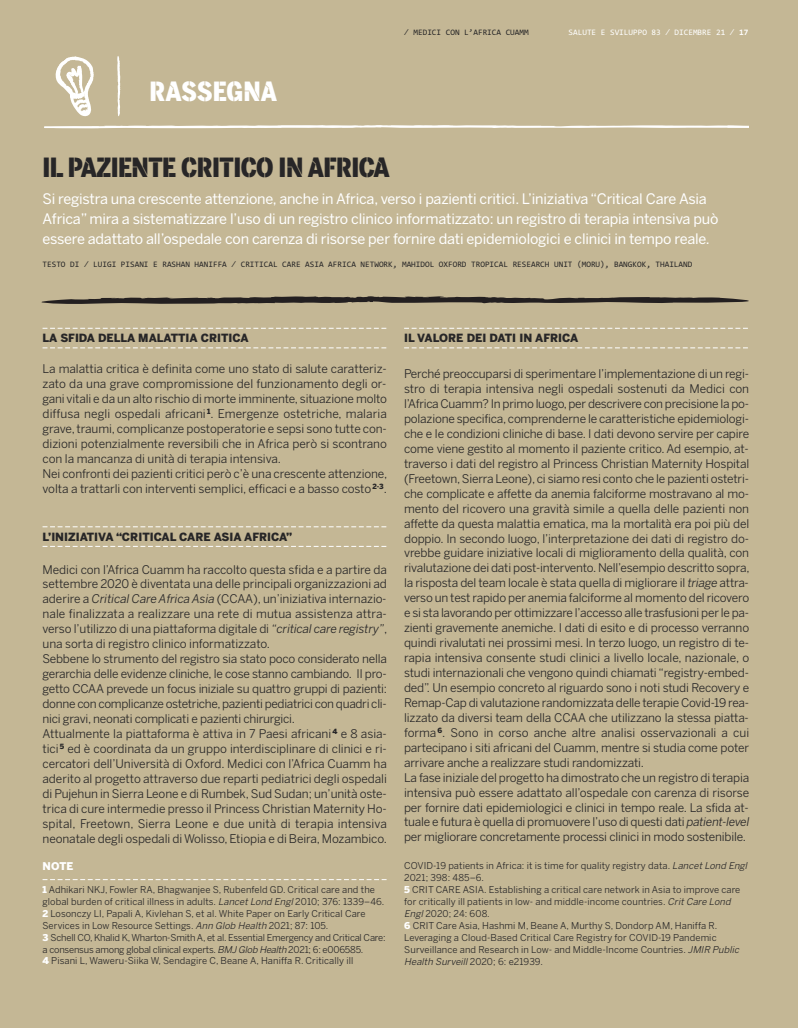
<style>
.page{position:relative;width:798px;height:1028px;background:#fff}
.page>*{position:absolute;margin:0;border:0;box-sizing:border-box;transform-origin:0 0}
.t1{font:26.25px "cuammstencil stencil";letter-spacing:-.025em;color:#272627}
.t2{font:26.25px "cuammstencil stencil";color:#fff}
.t3{font:14.38px/20px "Benton Sans";letter-spacing:-.015em;color:#fff}
.t4{font:11.88px/14.9px "Benton Sans";letter-spacing:-.015em;color:#272627}
.t5{font:900 11.25px "Benton Sans";color:#272627}
.t6{font:900 10.62px "Benton Sans";color:#fff}
.t7{font:9.38px/11.9px "Benton Sans";letter-spacing:.01em;color:#272627}
.t8{font:8.38px "Consolas";color:#272627}
.t9{font:8.38px "Consolas";color:#fff}
.s1{font-weight:700}
.s2{font-style:italic}
.s3{font-weight:900;color:#fff}
</style>
<div class="page">
<div style="left:0;top:0;width:797px;height:1028px;background:#c4b795"></div>
<svg style="left:44px;top:56px;width:703px;height:72px"></svg>
<svg style="left:43px;top:328px;width:343px;height:1px"></svg>
<svg style="left:43px;top:347px;width:343px;height:1px"></svg>
<svg style="left:43px;top:526px;width:343px;height:1px"></svg>
<svg style="left:43px;top:546px;width:343px;height:1px"></svg>
<svg style="left:41px;top:296px;width:707px;height:8px"></svg>
<svg style="left:404px;top:328px;width:343px;height:1px"></svg>
<svg style="left:404px;top:347px;width:343px;height:1px"></svg>
<svg style="left:43px;top:879px;width:343px;height:1px"></svg>
<h1 class="t2" style="left:149px;top:76px;width:129px">RASSEGNA</h1>
<p class="t8" style="left:404px;top:28px;width:126px">⁄ MEDICI CON L’AFRICA CUAMM</p>
<p class="t9" style="left:568px;top:28px;width:181px">SALUTE E SVILUPPO 83 ⁄ DICEMBRE 21 ⁄ <span class="s1">17</span></p>
<h1 class="t1" style="left:42px;top:152px;width:349px">IL PAZIENTE CRITICO IN AFRICA</h1>
<p class="t3" style="left:43px;top:189px;width:677px">Si registra una crescente attenzione, anche in Africa, verso i pazienti critici. L’iniziativa “Critical Care Asia<br>Africa” mira a sistematizzare l’uso di un registro clinico informatizzato: un registro di terapia intensiva può essere adattato all’ospedale con carenza di risorse per fornire dati epidemiologici e clinici in tempo reale.</p>
<p class="t8" style="left:43px;top:259px;width:651px">TESTO DI ⁄ LUIGI PISANI E RASHAN HANIFFA ⁄ CRITICAL CARE ASIA AFRICA NETWORK, MAHIDOL OXFORD TROPICAL RESEARCH UNIT (MORU), BANGKOK, THAILAND</p>
<p class="t5" style="left:43px;top:331px;width:207px">LA SFIDA DELLA MALATTIA CRITICA</p>
<p class="t4" style="left:43px;top:361px;width:346px">La malattia critica è definita come uno stato di salute caratteriz&shy;zato da una grave compromissione del funzionamento degli or&shy;gani vitali e da un alto rischio di morte imminente, situazione molto diffusa negli ospedali africani <sup>1</sup>. Emergenze ostetriche, malaria grave, traumi, complicanze postoperatorie e sepsi sono tutte con&shy;dizioni potenzialmente reversibili che in Africa però si scontrano con la mancanza di unità di terapia intensiva.<br>Nei confronti dei pazienti critici però c’è una crescente attenzione, volta a trattarli con interventi semplici, efficaci e a basso costo <sup>2-3</sup>.</p>
<p class="t5" style="left:43px;top:530px;width:251px">L’INIZIATIVA “CRITICAL CARE ASIA AFRICA”</p>
<p class="t4" style="left:43px;top:562px;width:346px">Medici con l’Africa Cuamm ha raccolto questa sfida e a partire da settembre 2020 è diventata una delle principali organizzazioni ad aderire a <span class="s2">Critical Care Africa Asia</span> (CCAA), un’iniziativa internazio&shy;nale finalizzata a realizzare una rete di mutua assistenza attra&shy;verso l’utilizzo di una piattaforma digitale di <span class="s2">“critical care registry”</span>, una sorta di registro clinico informatizzato.<br>Sebbene lo strumento del registro sia stato poco considerato nella gerarchia delle evidenze cliniche, le cose stanno cambiando. Il pro&shy;getto CCAA prevede un focus iniziale su quattro gruppi di pazienti: donne con complicanze ostetriche,pazienti pediatrici con quadri cli&shy;nici gravi, neonati complicati e pazienti chirurgici.<br>Attualmente la piattaforma è attiva in 7 Paesi africani <sup>4</sup> e 8 asia&shy;tici <sup>5</sup> ed è coordinata da un gruppo interdisciplinare di clinici e ri&shy;cercatori dell’Università di Oxford. Medici con l’Africa Cuamm ha aderito al progetto attraverso due reparti pediatrici degli ospedali di Pujehun in Sierra Leone e di Rumbek, Sud Sudan; un’unità oste&shy;trica di cure intermedie presso il Princess Christian Maternity Ho&shy;spital, Freetown, Sierra Leone e due unità di terapia intensiva neonatale degli ospedali di Wolisso, Etiopia e di Beira, Mozambico.</p>
<p class="t6" style="left:43px;top:860px;width:32px">NOTE</p>
<p class="t7" style="left:43px;top:884px;width:344px"><span class="s3">1</span> Adhikari NKJ, Fowler RA, Bhagwanjee S, Rubenfeld GD. Critical care and the global burden of critical illness in adults. <span class="s2">LancetLondEngl</span>2010; 376: 1339–46.<br><span class="s3">2</span> Losonczy LI, Papali A, Kivlehan S, et al. White Paper on Early Critical Care Services in Low Resource Settings. <span class="s2">AnnGlobHealth</span>2021; 87: 105.<br><span class="s3">3</span> Schell CO, Khalid K,Wharton-Smith A, et al. Essential Emergency and Critical Care: a consensus among global clinical experts. <span class="s2">BMJGlobHealth</span>2021; 6: e006585.<br><span class="s3">4</span> Pisani L, Waweru-Siika W, Sendagire C, Beane A, Haniffa R. Critically ill</p>
<p class="t5" style="left:404px;top:331px;width:175px">IL VALORE DEI DATI IN AFRICA</p>
<p class="t4" style="left:404px;top:366px;width:347px">Perché preoccuparsi di sperimentare l’implementazione di un regi&shy;stro di terapia intensiva negli ospedali sostenuti da Medici con l’Africa Cuamm? In primo luogo,per descrivere con precisione la po&shy;polazione specifica,comprenderne le caratteristiche epidemiologi&shy;che e le condizioni cliniche di base. I dati devono servire per capire come viene gestito al momento il paziente critico. Ad esempio, at&shy;traverso i dati del registro al Princess Christian Maternity Hospital (Freetown,Sierra Leone),ci siamo resi conto che le pazienti ostetri&shy;che complicate e affette da anemia falciforme mostravano al mo&shy;mento del ricovero una gravità simile a quella delle pazienti non affette da questa malattia ematica, ma la mortalità era poi più del doppio. In secondo luogo, l’interpretazione dei dati di registro do&shy;vrebbe guidare iniziative locali di miglioramento della qualità, con rivalutazione dei dati post-intervento.Nell’esempio descritto sopra, la risposta del team locale è stata quella di migliorare il <span class="s2">triage</span> attra&shy;verso un test rapido per anemia falciforme al momento del ricovero e si sta lavorando per ottimizzare l’accesso alle trasfusioni per le pa&shy;zienti gravemente anemiche. I dati di esito e di processo verranno quindi rivalutati nei prossimi mesi. In terzo luogo, un registro di te&shy;rapia intensiva consente studi clinici a livello locale, nazionale, o studi internazionali che vengono quindi chiamati “registry-embed&shy;ded”. Un esempio concreto al riguardo sono i noti studi Recovery e Remap-Cap di valutazione randomizzata delle terapie Covid-19 rea&shy;lizzato da diversi team della CCAA che utilizzano la stessa piatta&shy;forma <sup>6</sup>. Sono in corso anche altre analisi osservazionali a cui partecipano i siti africani del Cuamm, mentre si studia come poter arrivare anche a realizzare studi randomizzati.<br>La fase iniziale del progetto ha dimostrato che un registro di terapia intensiva può essere adattato all’ospedale con carenza di risorse per fornire dati epidemiologici e clinici in tempo reale. La sfida at&shy;tuale e futura è quella di promuovere l’uso di questi dati <span class="s2">patient-level </span>per migliorare concretamente processi clinici in modo sostenibile.</p>
<p class="t7" style="left:404px;top:860px;width:346px">COVID-19 patients in Africa: it is time for quality registry data. <span class="s2">LancetLondEngl </span>2021; 398: 485–6.<br><span class="s3">5</span> CRIT CARE ASIA. Establishing a critical care network in Asia to improve care for critically ill patients in low- and middle-income countries. <span class="s2">CritCareLond Engl</span>2020; 24: 608.<br><span class="s3">6</span> CRIT Care Asia, Hashmi M, Beane A, Murthy S, Dondorp AM, Haniffa R.<br>Leveraging a Cloud-Based Critical Care Registry for COVID-19 Pandemic Surveillance and Research in Low- and Middle-Income Countries. <span class="s2">JMIRPublic HealthSurveill</span>2020; 6: e21939.</p>
</div>
